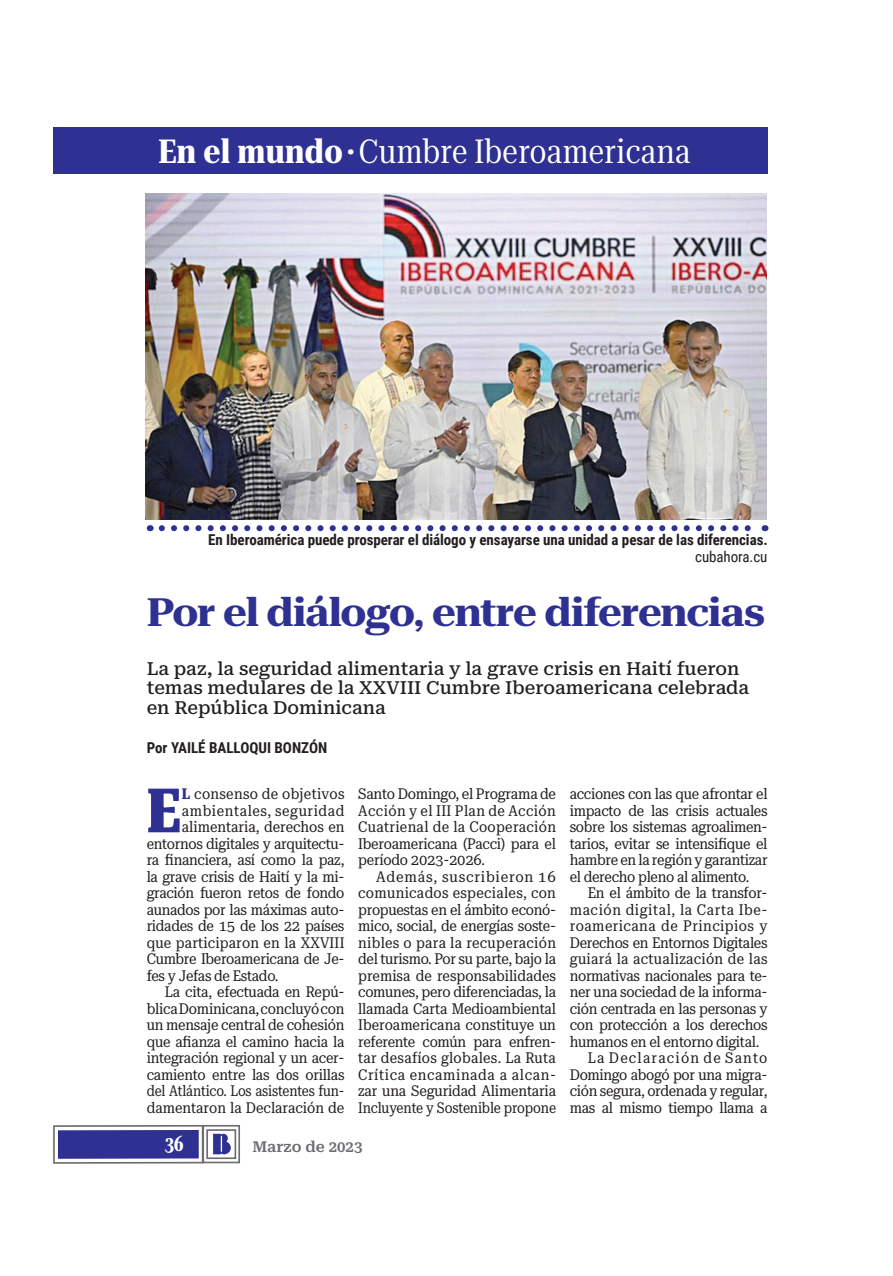
<style>
.page{position:relative;width:893px;height:1276px;background:#fff}
.page>*{position:absolute;margin:0;border:0;box-sizing:border-box;transform-origin:0 0}
.t1{font:800 ultra-condensed 61.5px "Roboto Serif";color:#2e3092}
.t2{font:700 39px "Roboto Serif 120 pt Semi Expanded";letter-spacing:-.03em;color:#2e3092}
.t3{font:33px "Roboto Serif 120 pt Condensed";letter-spacing:.01em;color:#fff}
.t4{font:700 ultra-condensed 21px "Roboto Serif 120 pt";color:#fff}
.t5{font:500 18px/19.5px "Roboto Serif";color:#231f20}
.t6{font:15px/16.5px "Roboto Serif 28 pt Condensed";letter-spacing:-.02em;color:#231f20;text-align:justify}
.t7{font:700 15px "Roboto Condensed";letter-spacing:-.005em;color:#231f20}
.t8{font:15px "Roboto Serif 28 pt Condensed";color:#231f20}
.t9{font:15px "Roboto Serif 28 pt Condensed";letter-spacing:.02em;color:#231f20}
.t10{font:15px "Roboto Serif 28 pt Condensed";letter-spacing:.04em;color:#231f20}
.t11{font:15px "Roboto Serif 28 pt Condensed";letter-spacing:-.02em;color:#231f20;scale:.94 1}
.t12{font:15px "Roboto Serif 28 pt Condensed";letter-spacing:.01em;color:#231f20}
.t13{font:15px "Roboto Serif 28 pt Condensed";letter-spacing:.03em;color:#231f20}
.t14{font:15px "Roboto Serif 28 pt Condensed";letter-spacing:.08em;color:#231f20}
.t15{font:600 15px "Roboto Serif";color:#6c6d70}
.t16{font:15px "Roboto Condensed";letter-spacing:-.005em;color:#231f20}
.s1{font-weight:700}
.s2{font-weight:700;color:#2e3092}
</style>
<div class="page">
<svg style="left:53px;top:1124px;width:187px;height:40px"></svg>
<div style="left:58px;top:1130px;width:141px;height:28px;background:#2e3092"></div>
<div style="left:53px;top:128px;width:714px;height:46px;background:#2e3092"></div>
<svg style="left:162px;top:525px;width:589px;height:6px"></svg>
<img style="left:146px;top:193px;width:620px;height:326px">
<h3 class="t3" style="left:158px;top:133px;width:534px"><span class="s1">En el mundo∙</span>Cumbre Iberoamericana</h3>
<p class="t7" style="left:208px;top:531px;width:561px">En Iberoamérica puede prosperar el diálogo y ensayarse una unidad a pesar de las diferencias.</p>
<p class="t16" style="left:695px;top:547px;width:74px">cubahora.cu</p>
<h2 class="t2" style="left:147px;top:589px;width:620px">Por el diálogo, entre diferencias</h2>
<p class="t5" style="left:147px;top:659px;width:604px">La paz, la seguridad alimentaria y la grave crisis en Haití fueron temas medulares de la XXVIII Cumbre Iberoamericana celebrada en República Dominicana</p>
<p class="t7" style="left:147px;top:738px;width:182px">Por YAILÉ BALLOQUI BONZÓN</p>
<h1 class="t1" style="left:147px;top:775px;width:36px">E</h1>
<p class="t9" style="left:182px;top:785px;width:164px"><span class="s2">L</span> consenso de objetivos</p>
<p class="t10" style="left:182px;top:802px;width:164px">ambientales, seguridad</p>
<p class="t8" style="left:182px;top:818px;width:164px">alimentaria, derechos en</p>
<p class="t6" style="left:147px;top:835px;width:199px">entornos digitales y arquitectu-</p>
<p class="t6" style="left:147px;top:852px;width:199px">ra financiera, así como la paz,</p>
<p class="t6" style="left:147px;top:868px;width:199px">la grave crisis de Haití y la mi-</p>
<p class="t6" style="left:147px;top:885px;width:199px">gración fueron retos de fondo</p>
<p class="t6" style="left:147px;top:901px;width:199px">aunados por las máximas auto-</p>
<p class="t6" style="left:147px;top:918px;width:199px">ridades de 15 de los 22 países</p>
<p class="t12" style="left:147px;top:934px;width:199px">que participaron en la XXVIII</p>
<p class="t6" style="left:147px;top:951px;width:199px">Cumbre Iberoamericana de Je-</p>
<p class="t6" style="left:147px;top:967px;width:133px">fes y Jefas de Estado.</p>
<p class="t6" style="left:165px;top:984px;width:181px">La cita, efectuada en Repú-</p>
<p class="t6" style="left:147px;top:1000px;width:199px">blica Dominicana, concluyó con</p>
<p class="t6" style="left:147px;top:1017px;width:199px">un mensaje central de cohesión</p>
<p class="t6" style="left:147px;top:1033px;width:199px">que afianza el camino hacia la</p>
<p class="t6" style="left:147px;top:1050px;width:199px">integración regional y un acer-</p>
<p class="t6" style="left:147px;top:1066px;width:199px">camiento entre las dos orillas</p>
<p class="t11" style="left:147px;top:1082px;width:212px">del Atlántico. Los asistentes fun-</p>
<p class="t8" style="left:147px;top:1099px;width:199px">damentaron la Declaración de</p>
<p class="t6" style="left:358px;top:786px;width:199px">Santo Domingo, el Programa de Acción y el III Plan de Acción Cuatrienal de la Cooperación Iberoamericana (Pacci) para el período 2023-2026.</p>
<p class="t6" style="left:358px;top:868px;width:199px;text-indent:18px">Además, suscribieron 16 comunicados especiales, con propuestas en el ámbito econó&shy;mico, social, de energías soste&shy;nibles o para la recuperación del turismo. Por su parte, bajo la premisa de responsabilidades comunes, pero diferenciadas, la llamada Carta Medioambiental Iberoamericana constituye un referente común para enfren&shy;tar desafíos globales. La Ruta Crítica encaminada a alcan&shy;zar una Seguridad Alimentaria Incluyente y Sostenible propone</p>
<h3 class="t4" style="left:165px;top:1131px;width:20px">36</h3>
<p class="t15" style="left:252px;top:1138px;width:112px">Marzo de 2023</p>
<p class="t6" style="left:570px;top:786px;width:199px">acciones con las que afrontar el impacto de las crisis actuales sobre los sistemas agroalimen&shy;tarios, evitar se intensifique el hambre en la región y garantizar el derecho pleno al alimento.</p>
<p class="t6" style="left:588px;top:885px;width:181px">En el ámbito de la transfor-</p>
<p class="t10" style="left:570px;top:901px;width:199px">mación digital, la Carta Ibe-</p>
<p class="t13" style="left:570px;top:917px;width:199px">roamericana de Principios y</p>
<p class="t6" style="left:570px;top:934px;width:199px">Derechos en Entornos Digitales</p>
<p class="t9" style="left:570px;top:950px;width:199px">guiará la actualización de las</p>
<p class="t6" style="left:570px;top:967px;width:199px">normativas nacionales para te-</p>
<p class="t6" style="left:570px;top:984px;width:199px">ner una sociedad de la informa-</p>
<p class="t6" style="left:570px;top:1000px;width:199px">ción centrada en las personas y</p>
<p class="t6" style="left:570px;top:1017px;width:199px">con protección a los derechos</p>
<p class="t6" style="left:570px;top:1033px;width:191px">humanos en el entorno digital.</p>
<p class="t14" style="left:588px;top:1049px;width:181px">La Declaración de Santo</p>
<p class="t6" style="left:570px;top:1066px;width:199px">Domingo abogó por una migra-</p>
<p class="t6" style="left:570px;top:1083px;width:199px">ción segura, ordenada y regular,</p>
<p class="t6" style="left:570px;top:1099px;width:199px">mas al mismo tiempo llama a</p>
</div>
